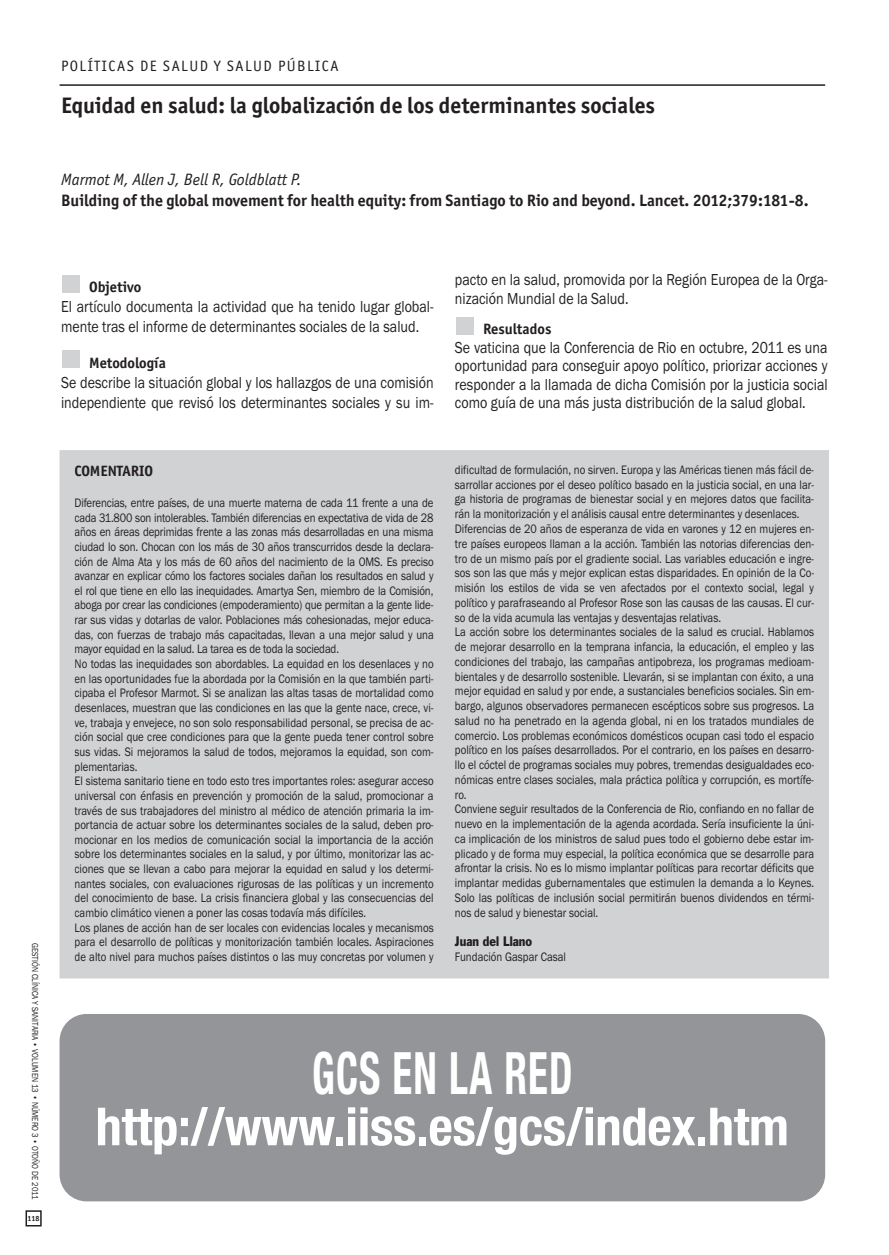
<style>
.page{position:relative;width:889px;height:1255px;background:#fff}
.page>*{position:absolute;margin:0;border:0;box-sizing:border-box;transform-origin:0 0}
.t1{font:700 condensed 58.5px "Helvetica Neue";letter-spacing:.03em;color:#fff;scale:.7 1}
.t2{font:700 condensed 52.5px "Helvetica Neue";letter-spacing:-.005em;color:#fff}
.t3{font:700 22.5px "Officina Sans ITC Std";color:#231f20}
.t4{font:16.5px/18.5px "Franklin Gothic";color:#231f20;scale:.85 1}
.t5{font:700 16.5px "Officina Sans ITC Std";color:#231f20}
.t6{font:italic 16.5px "Officina Sans ITC Std";color:#231f20}
.t7{font:700 15px "Officina Sans ITC Std";color:#231f20}
.t8{font:15px "Officina Sans ITC Std";letter-spacing:.1em;color:#231f20}
.t9{font:12.75px/14.7px "Franklin Gothic";color:#231f20;scale:.85 1}
.t10{font:12.75px "Franklin Gothic";color:#231f20;scale:.85 1}
.t11{font:9px "Franklin Gothic";color:#231f20;scale:.85 1}
.t12{font:700 7.5px "Officina Sans ITC Std";color:#231f20}
</style>
<div class="page">
<hr style="left:60px;top:84px;width:765px;height:2px;background:#231f20">
<div style="left:26px;top:1210px;width:16px;height:16px;border:2px solid #231f20"></div>
<div style="left:456px;top:317px;width:17px;height:17px;background:#d1d2d4"></div>
<div style="left:63px;top:351px;width:17px;height:17px;background:#d1d2d4"></div>
<div style="left:63px;top:275px;width:17px;height:17px;background:#d1d2d4"></div>
<div style="left:67px;top:457px;width:754px;height:513px;background:#d1d2d4"></div>
<div style="left:60px;top:450px;width:769px;height:528px;border:15px solid #d1d2d4"></div>
<div style="left:60px;top:1013px;width:765px;height:188px;background:#939598;border-radius:27px"></div>
<p class="t8" style="left:61px;top:61px;width:279px">POLÍTICAS DE SALUD Y SALUD PÚBLICA</p>
<h3 class="t3" style="left:61px;top:97px;width:595px">Equidad en salud: la globalización de los determinantes sociales</h3>
<p class="t6" style="left:61px;top:174px;width:242px">Marmot M, Allen J, Bell R, Goldblatt P.</p>
<p class="t5" style="left:61px;top:195px;width:749px">Building of the global movement for health equity: from Santiago to Rio and beyond. Lancet. 2012;379:181-8.</p>
<p class="t7" style="left:89px;top:282px;width:54px">Objetivo</p>
<p class="t4" style="left:61px;top:296px;width:440px;line-height:20.1px">El artículo documenta la actividad que ha tenido lugar global&shy;mente tras el informe de determinantes sociales de la salud.</p>
<p class="t7" style="left:89px;top:357px;width:78px">Metodología</p>
<p class="t4" style="left:61px;top:372px;width:440px;line-height:20.1px">Se describe la situación global y los hallazgos de una comisión independiente que revisó los determinantes sociales y su im-</p>
<p class="t4" style="left:455px;top:270px;width:440px">pacto en la salud, promovida por la Región Europea de la Orga&shy;nización Mundial de la Salud.</p>
<p class="t7" style="left:483px;top:324px;width:70px">Resultados</p>
<p class="t4" style="left:455px;top:338px;width:440px;text-align:justify">Se vaticina que la Conferencia de Rio en octubre, 2011 es una oportunidad para conseguir apoyo político, priorizar acciones y responder a la llamada de dicha Comisión por la justicia social como guía de una más justa distribución de la salud global.</p>
<p class="t11" style="left:40px;top:942px;width:303px;rotate:90deg">GESTIÓN CLÍNICA Y SANITARIA • VOLUMEN 13 • NÚMERO 3 • OTOÑO DE 2011</p>
<p class="t12" style="left:28px;top:1215px;width:14px">118</p>
<p class="t7" style="left:75px;top:465px;width:80px">COMENTARIO</p>
<p class="t9" style="left:75px;top:495px;width:424px">Diferencias, entre países, de una muerte materna de cada 11 frente a una de cada 31.800 son intolerables. También diferencias en expectativa de vida de 28 años en áreas deprimidas frente a las zonas más desarrolladas en una misma ciudad lo son. Chocan con los más de 30 años transcurridos desde la declara&shy;ción de Alma Ata y los más de 60 años del nacimiento de la OMS. Es preciso avanzar en explicar cómo los factores sociales dañan los resultados en salud y el rol que tiene en ello las inequidades. Amartya Sen, miembro de la Comisión, aboga por crear las condiciones (empoderamiento) que permitan a la gente lide&shy;rar sus vidas y dotarlas de valor. Poblaciones más cohesionadas, mejor educa&shy;das, con fuerzas de trabajo más capacitadas, llevan a una mejor salud y una mayor equidad en la salud. La tarea es de toda la sociedad.<br>No todas las inequidades son abordables. La equidad en los desenlaces y no en las oportunidades fue la abordada por la Comisión en la que también parti&shy;cipaba el Profesor Marmot. Si se analizan las altas tasas de mortalidad como desenlaces, muestran que las condiciones en las que la gente nace, crece, vi&shy;ve, trabaja y envejece, no son solo responsabilidad personal, se precisa de ac&shy;ción social que cree condiciones para que la gente pueda tener control sobre sus vidas. Si mejoramos la salud de todos, mejoramos la equidad, son com&shy;plementarias.<br>El sistema sanitario tiene en todo esto tres importantes roles: asegurar acceso universal con énfasis en prevención y promoción de la salud, promocionar a través de sus trabajadores del ministro al médico de atención primaria la im&shy;portancia de actuar sobre los determinantes sociales de la salud, deben pro&shy;mocionar en los medios de comunicación social la importancia de la acción sobre los determinantes sociales en la salud, y por último, monitorizar las ac&shy;ciones que se llevan a cabo para mejorar la equidad en salud y los determi&shy;nantes sociales, con evaluaciones rigurosas de las políticas y un incremento del conocimiento de base. La crisis financiera global y las consecuencias del cambio climático vienen a poner las cosas todavía más difíciles.<br>Los planes de acción han de ser locales con evidencias locales y mecanismos para el desarrollo de políticas y monitorización también locales. Aspiraciones de alto nivel para muchos países distintos o las muy concretas por volumen y</p>
<p class="t9" style="left:455px;top:462px;width:424px">dificultad de formulación, no sirven. Europa y las Américas tienen más fácil de&shy;sarrollar acciones por el deseo político basado en la justicia social, en una lar&shy;ga historia de programas de bienestar social y en mejores datos que facilita&shy;rán la monitorización y el análisis causal entre determinantes y desenlaces.<br>Diferencias de 20 años de esperanza de vida en varones y 12 en mujeres en&shy;tre países europeos llaman a la acción. También las notorias diferencias den&shy;tro de un mismo país por el gradiente social. Las variables educación e ingre&shy;sos son las que más y mejor explican estas disparidades. En opinión de la Co&shy;misión los estilos de vida se ven afectados por el contexto social, legal y político y parafraseando al Profesor Rose son las causas de las causas. El cur&shy;so de la vida acumula las ventajas y desventajas relativas.<br>La acción sobre los determinantes sociales de la salud es crucial. Hablamos de mejorar desarrollo en la temprana infancia, la educación, el empleo y las condiciones del trabajo, las campañas antipobreza, los programas medioam&shy;bientales y de desarrollo sostenible. Llevarán, si se implantan con éxito, a una mejor equidad en salud y por ende, a sustanciales beneficios sociales. Sin em&shy;bargo, algunos observadores permanecen escépticos sobre sus progresos. La salud no ha penetrado en la agenda global, ni en los tratados mundiales de comercio. Los problemas económicos domésticos ocupan casi todo el espacio político en los países desarrollados. Por el contrario, en los países en desarro&shy;llo el cóctel de programas sociales muy pobres, tremendas desigualdades eco&shy;nómicas entre clases sociales, mala práctica política y corrupción, es mortífe&shy;ro.<br>Conviene seguir resultados de la Conferencia de Rio, confiando en no fallar de nuevo en la implementación de la agenda acordada. Sería insuficiente la úni&shy;ca implicación de los ministros de salud pues todo el gobierno debe estar im&shy;plicado y de forma muy especial, la política económica que se desarrolle para afrontar la crisis. No es lo mismo implantar políticas para recortar déficits que implantar medidas gubernamentales que estimulen la demanda a lo Keynes.<br>Solo las políticas de inclusión social permitirán buenos dividendos en térmi&shy;nos de salud y bienestar social.</p>
<p class="t10" style="left:455px;top:936px;width:92px">Juan del Llano</p>
<p class="t9" style="left:455px;top:949px;width:132px">Fundación Gaspar Casal</p>
<h1 class="t1" style="left:312px;top:1037px;width:374px">GCS EN LA RED</h1>
<h2 class="t2" style="left:96px;top:1094px;width:695px">http://www.iiss.es/gcs/index.htm</h2>
</div>
